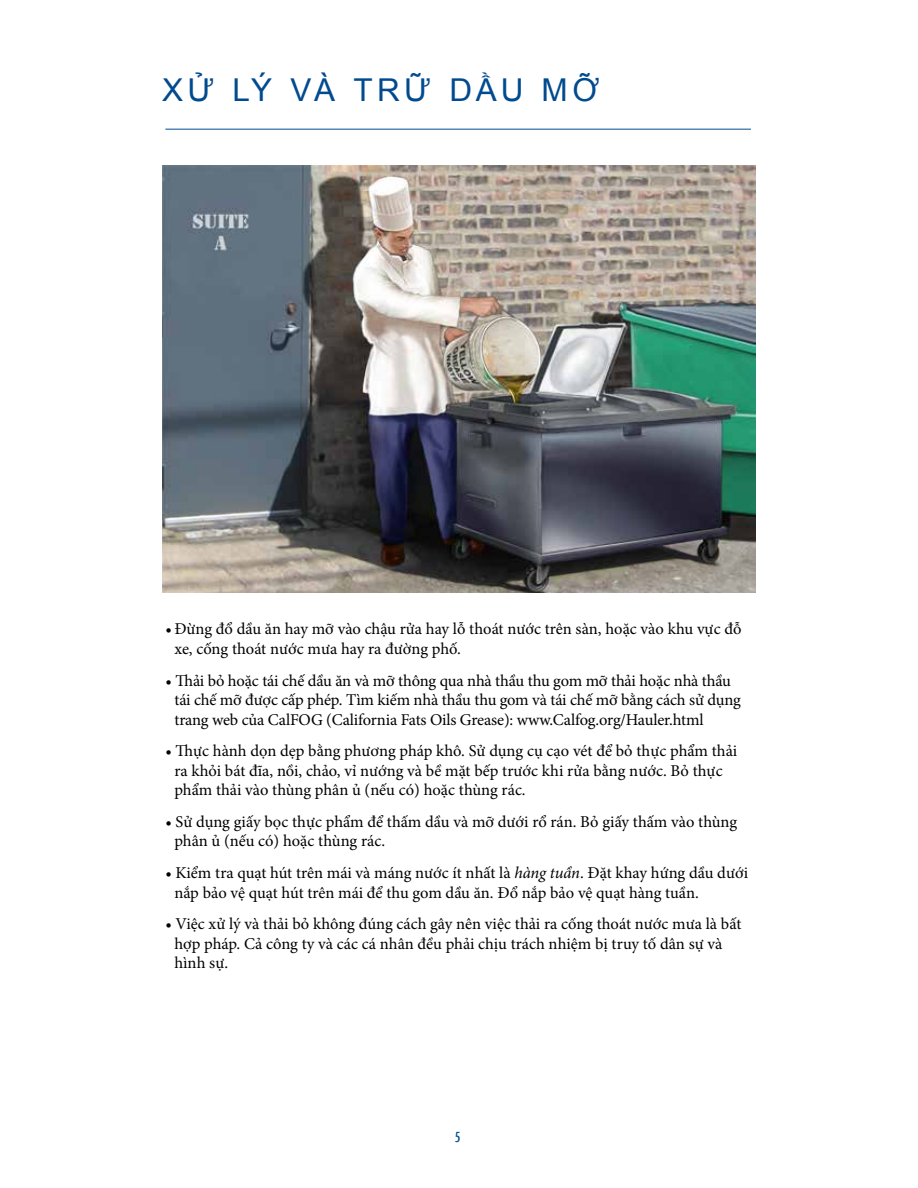
<style>
.page{position:relative;width:918px;height:1188px;background:#fff}
.page>*{position:absolute;margin:0;border:0;box-sizing:border-box;transform-origin:0 0}
.t1{font:31.5px "Arial";letter-spacing:.135em;color:#004a8f}
.t2{font:16.5px/19.5px "Minion Pro";letter-spacing:-.005em;color:#000}
.t3{font:500 condensed 13.5px "Futura";color:#004a8f}
.s1{font-style:italic}
</style>
<div class="page">
<img style="left:162px;top:166px;width:594px;height:426px">
<hr style="left:165px;top:129px;width:586px;height:1px;background:#004a8f">
<h1 class="t1" style="left:162px;top:68px;width:439px">XỬ LÝ VÀ TRỮ DẦU MỠ</h1>
<p class="t2" style="left:174px;top:620px;width:569px;text-indent:-9px">• Đừng đổ dầu ăn hay mỡ vào chậu rửa hay lỗ thoát nước trên sàn, hoặc vào khu vực đỗ xe, cống thoát nước mưa hay ra đường phố.</p>
<p class="t2" style="left:174px;top:671px;width:568px;text-indent:-9px">• Thải bỏ hoặc tái chế dầu ăn và mỡ thông qua nhà thầu thu gom mỡ thải hoặc nhà thầu tái chế mỡ được cấp phép. Tìm kiếm nhà thầu thu gom và tái chế mỡ bằng cách sử dụng trang web của CalFOG (California Fats Oils Grease): www.Calfog.org/Hauler.html</p>
<p class="t2" style="left:174px;top:741px;width:564px;text-indent:-9px">• Thực hành dọn dẹp bằng phương pháp khô. Sử dụng cụ cạo vét để bỏ thực phẩm thải ra khỏi bát đĩa, nồi, chảo, vỉ nướng và bề mặt bếp trước khi rửa bằng nước. Bỏ thực phẩm thải vào thùng phân ủ (nếu có) hoặc thùng rác.</p>
<p class="t2" style="left:174px;top:812px;width:564px;text-indent:-9px">• Sử dụng giấy bọc thực phẩm để thấm dầu và mỡ dưới rổ rán. Bỏ giấy thấm vào thùng phân ủ (nếu có) hoặc thùng rác.</p>
<p class="t2" style="left:174px;top:863px;width:575px;text-indent:-9px">• Kiểm tra quạt hút trên mái và máng nước ít nhất là <span class="s1">hàng tuần</span>. Đặt khay hứng dầu dưới nắp bảo vệ quạt hút trên mái để thu gom dầu ăn. Đổ nắp bảo vệ quạt hàng tuần.</p>
<p class="t2" style="left:174px;top:914px;width:568px;text-indent:-9px">• Việc xử lý và thải bỏ không đúng cách gây nên việc thải ra cống thoát nước mưa là bất hợp pháp. Cả công ty và các cá nhân đều phải chịu trách nhiệm bị truy tố dân sự và hình sự.</p>
<p class="t3" style="left:455px;top:1128px;width:7px">5</p>
</div>
